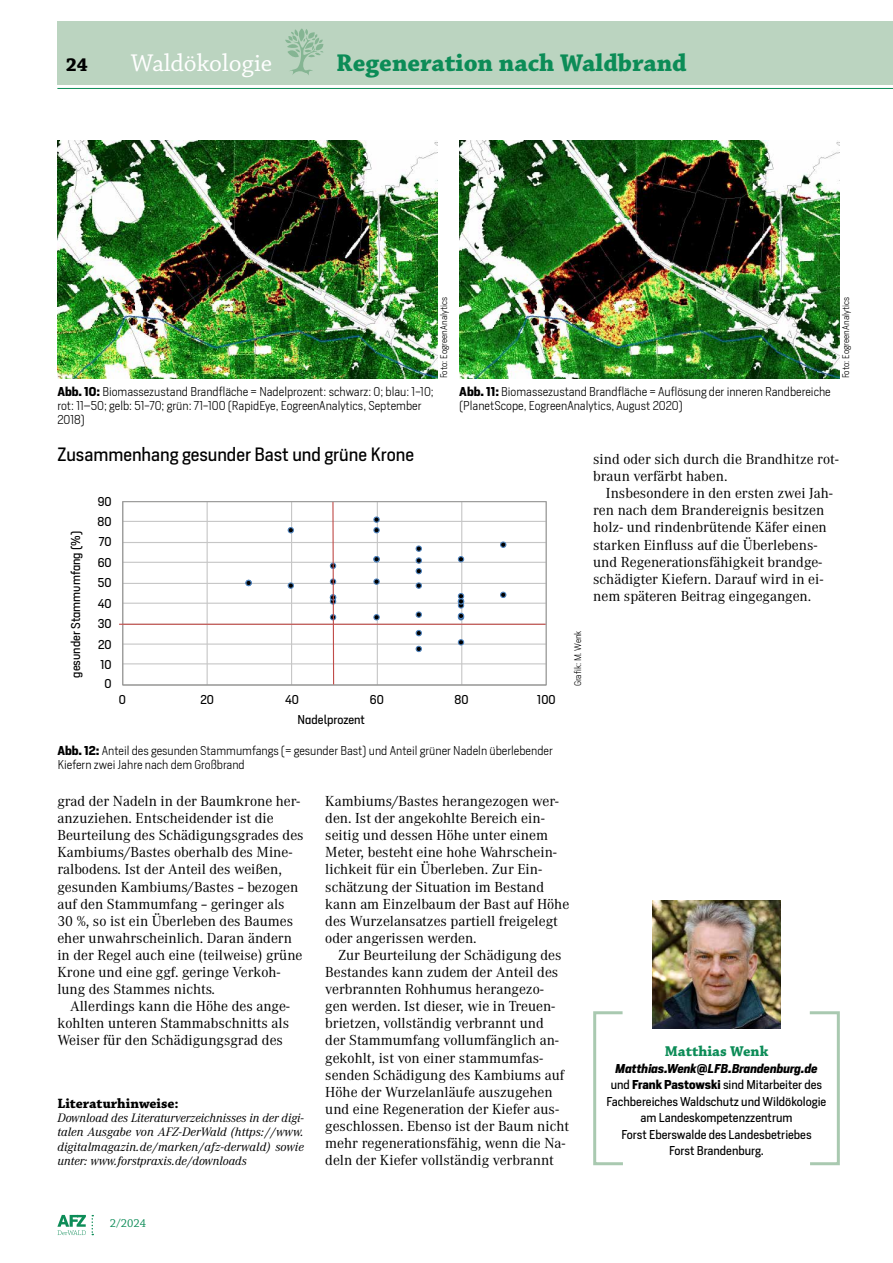
<style>
.page{position:relative;width:893px;height:1263px;background:#fff}
.page>*{position:absolute;margin:0;border:0;box-sizing:border-box;transform-origin:0 0}
.t1{font:700 25.5px "Chaparral Pro";color:#0c8c57}
.t2{font:25.5px "Chaparral Pro";color:#fff}
.t3{font:700 19.5px "Chaparral Pro";color:#000}
.t4{font:18px "Heron Sans";color:#000}
.t5{font:700 15px "Chaparral Pro";color:#0c8c57}
.t6{font:14.25px/17.1px "Corporate A";color:#000}
.t7{font:700 14.25px "Chaparral Pro";color:#000}
.t8{font:300 12px/14.4px "Heron Sans";color:#000}
.t9{font:12px/16.5px "Heron Sans";color:#000;text-align:center}
.t10{font:italic 12px/14.4px "Corporate A";color:#000;text-align:justify}
.t11{font:12px "Chaparral Pro";color:#0c8c57}
.t12{font:300 9px "Heron Sans";color:#000}
.s1{font-weight:700}
.s2{font-weight:700;font-style:italic}
</style>
<div class="page">
<div style="left:57px;top:21px;width:836px;height:64px;background:#bbd4c0"></div>
<hr style="left:57px;top:88px;width:836px;height:1px;background:#0c8c57">
<svg style="left:92px;top:1215px;width:1px;height:20px"></svg>
<svg style="left:57px;top:1215px;width:29px;height:20px"></svg>
<svg style="left:285px;top:28px;width:38px;height:47px"></svg>
<img style="left:653px;top:901px;width:127px;height:127px">
<div style="left:593px;top:1011px;width:31px;height:154px;border:3px solid #a9c9b0"></div>
<div style="left:808px;top:1011px;width:32px;height:154px;border:3px solid #a9c9b0"></div>
<img style="left:57px;top:140px;width:381px;height:238px">
<img style="left:459px;top:140px;width:381px;height:238px">
<hr style="left:123px;top:663px;width:423px;height:1px;background:#c6c6c6">
<hr style="left:123px;top:643px;width:423px;height:2px;background:#c6c6c6">
<hr style="left:123px;top:603px;width:423px;height:1px;background:#c6c6c6">
<hr style="left:123px;top:583px;width:423px;height:1px;background:#c6c6c6">
<hr style="left:123px;top:562px;width:423px;height:1px;background:#c6c6c6">
<hr style="left:123px;top:542px;width:423px;height:1px;background:#c6c6c6">
<hr style="left:123px;top:521px;width:423px;height:1px;background:#c6c6c6">
<hr style="left:207px;top:502px;width:1px;height:183px;background:#c6c6c6">
<hr style="left:291px;top:502px;width:1px;height:183px;background:#c6c6c6">
<hr style="left:377px;top:502px;width:1px;height:183px;background:#c6c6c6">
<hr style="left:461px;top:502px;width:1px;height:183px;background:#c6c6c6">
<div style="left:122px;top:501px;width:425px;height:184px;border:1px solid #9d9d9c"></div>
<hr style="left:122px;top:502px;width:1px;height:183px;background:#9d9d9c">
<hr style="left:123px;top:684px;width:423px;height:1px;background:#9d9d9c">
<div style="left:245px;top:580px;width:7px;height:6px;border:1px solid #5084be;border-radius:50%"></div>
<svg style="left:288px;top:527px;width:6px;height:6px"></svg>
<div style="left:288px;top:582px;width:6px;height:7px;border:1px solid #5084be;border-radius:50%"></div>
<div style="left:373px;top:578px;width:7px;height:7px;border:1px solid #5084be;border-radius:50%"></div>
<div style="left:373px;top:614px;width:7px;height:6px;border:1px solid #5084be;border-radius:50%"></div>
<div style="left:373px;top:516px;width:7px;height:7px;border:1px solid #5084be;border-radius:50%"></div>
<div style="left:373px;top:556px;width:7px;height:6px;border:1px solid #5084be;border-radius:50%"></div>
<svg style="left:374px;top:517px;width:5px;height:16px"></svg>
<div style="left:373px;top:527px;width:7px;height:6px;border:1px solid #5084be;border-radius:50%"></div>
<div style="left:416px;top:582px;width:6px;height:7px;border:1px solid #5084be;border-radius:50%"></div>
<div style="left:416px;top:545px;width:6px;height:7px;border:1px solid #5084be;border-radius:50%"></div>
<div style="left:416px;top:557px;width:6px;height:7px;border:1px solid #5084be;border-radius:50%"></div>
<svg style="left:416px;top:558px;width:6px;height:16px"></svg>
<div style="left:416px;top:611px;width:6px;height:7px;border:1px solid #5084be;border-radius:50%"></div>
<svg style="left:416px;top:630px;width:6px;height:6px"></svg>
<svg style="left:416px;top:646px;width:6px;height:6px"></svg>
<svg style="left:458px;top:556px;width:6px;height:6px"></svg>
<svg style="left:458px;top:593px;width:6px;height:27px"></svg>
<div style="left:458px;top:598px;width:6px;height:7px;border:1px solid #5084be;border-radius:50%"></div>
<svg style="left:458px;top:639px;width:6px;height:6px"></svg>
<svg style="left:500px;top:592px;width:6px;height:6px"></svg>
<div style="left:500px;top:541px;width:6px;height:7px;border:1px solid #5084be;border-radius:50%"></div>
<svg style="left:330px;top:501px;width:6px;height:185px"></svg>
<hr style="left:119px;top:624px;width:427px;height:1px;background:#c04c49">
<h2 class="t3" style="left:66px;top:53px;width:23px">24</h2>
<h1 class="t2" style="left:131px;top:49px;width:143px">Waldökologie</h1>
<h1 class="t1" style="left:336px;top:48px;width:352px">Regeneration nach Waldbrand</h1>
<p class="t12" style="left:438px;top:378px;width:83px;rotate:-90deg">Foto: EogreenAnalytics</p>
<p class="t12" style="left:840px;top:378px;width:83px;rotate:-90deg">Foto: EogreenAnalytics</p>
<p class="t8" style="left:57px;top:384px;width:378px"><span class="s1">Abb. 10:</span> Biomassezustand Brandfläche = Nadelprozent: schwarz: 0; blau: 1-10; rot: 11–50; gelb: 51-70; grün: 71-100 (RapidEye, EogreenAnalytics, September<br>2018)</p>
<p class="t8" style="left:459px;top:384px;width:373px"><span class="s1">Abb. 11:</span> Biomassezustand Brandfläche = Auflösung der inneren Randbereiche (PlanetScope, EogreenAnalytics, August 2020)</p>
<p class="t4" style="left:57px;top:443px;width:358px">Zusammenhang gesunder Bast und grüne Krone</p>
<p class="t9" style="left:98px;top:493px;width:15px">90</p>
<p class="t9" style="left:67px;top:678px;width:148px;rotate:-90deg">gesunder Stammumfang (%)</p>
<p class="t9" style="left:98px;top:513px;width:16px">80</p>
<p class="t9" style="left:99px;top:533px;width:14px">70</p>
<p class="t9" style="left:98px;top:554px;width:15px">60</p>
<p class="t9" style="left:98px;top:574px;width:15px">50</p>
<p class="t9" style="left:98px;top:595px;width:15px">40</p>
<p class="t9" style="left:98px;top:615px;width:15px">30</p>
<p class="t9" style="left:98px;top:636px;width:15px">20</p>
<p class="t9" style="left:100px;top:656px;width:13px">10</p>
<p class="t9" style="left:105px;top:675px;width:9px">0</p>
<p class="t9" style="left:119px;top:691px;width:9px">0</p>
<p class="t9" style="left:201px;top:691px;width:15px">20</p>
<p class="t9" style="left:285px;top:691px;width:15px">40</p>
<p class="t9" style="left:370px;top:691px;width:15px">60</p>
<p class="t9" style="left:455px;top:691px;width:16px">80</p>
<p class="t9" style="left:537px;top:691px;width:20px">100</p>
<p class="t9" style="left:298px;top:711px;width:69px">Nadelprozent</p>
<p class="t8" style="left:57px;top:743px;width:497px"><span class="s1">Abb. 12:</span> Anteil des gesunden Stammumfangs (= gesunder Bast) und Anteil grüner Nadeln überlebender<br>Kiefern zwei Jahre nach dem Großbrand</p>
<p class="t12" style="left:572px;top:686px;width:57px;rotate:-90deg">Grafik: M. Wenk</p>
<p class="t6" style="left:57px;top:793px;width:248px">grad der Nadeln in der Baumkrone her&shy;anzuziehen. Entscheidender ist die Beurteilung des Schädigungsgrades des Kambiums/Bastes oberhalb des Mine&shy;ralbodens. Ist der Anteil des weißen, gesunden Kambiums/Bastes – bezogen auf den Stammumfang – geringer als 30 %, so ist ein Überleben des Baumes eher unwahrscheinlich. Daran ändern in der Regel auch eine (teilweise) grüne Krone und eine ggf. geringe Verkoh&shy;lung des Stammes nichts.</p>
<p class="t6" style="left:57px;top:998px;width:234px;text-align:justify;text-indent:13px">Allerdings kann die Höhe des ange&shy;kohlten unteren Stammabschnitts als Weiser für den Schädigungsgrad des</p>
<p class="t7" style="left:57px;top:1095px;width:123px">Literaturhinweise:</p>
<p class="t10" style="left:57px;top:1110px;width:248px">Download des Literaturverzeichnisses in der digi&shy;talen Ausgabe von AFZ-DerWald (https://www. digitalmagazin.de/marken/afz-derwald) sowie unter: www.forstpraxis.de/downloads</p>
<p class="t6" style="left:325px;top:793px;width:245px">Kambiums/Bastes herangezogen wer&shy;den. Ist der angekohlte Bereich ein&shy;seitig und dessen Höhe unter einem Meter, besteht eine hohe Wahrschein&shy;lichkeit für ein Überleben. Zur Ein&shy;schätzung der Situation im Bestand kann am Einzelbaum der Bast auf Höhe des Wurzelansatzes partiell freigelegt oder angerissen werden.</p>
<p class="t6" style="left:325px;top:946px;width:245px;text-indent:13px">Zur Beurteilung der Schädigung des Bestandes kann zudem der Anteil des verbrannten Rohhumus herangezo&shy;gen werden. Ist dieser, wie in Treuen&shy;brietzen, vollständig verbrannt und<br>der Stammumfang vollumfänglich an&shy;gekohlt, ist von einer stammumfas&shy;senden Schädigung des Kambiums auf Höhe der Wurzelanläufe auszugehen und eine Regeneration der Kiefer aus&shy;geschlossen. Ebenso ist der Baum nicht mehr regenerationsfähig, wenn die Na&shy;deln der Kiefer vollständig verbrannt</p>
<p class="t6" style="left:593px;top:451px;width:247px">sind oder sich durch die Brandhitze rot&shy;braun verfärbt haben.</p>
<p class="t6" style="left:593px;top:485px;width:241px;text-indent:13px">Insbesondere in den ersten zwei Jah&shy;ren nach dem Brandereignis besitzen holz- und rindenbrütende Käfer einen starken Einfluss auf die Überlebens&shy;und Regenerationsfähigkeit brandge&shy;schädigter Kiefern. Darauf wird in ei&shy;nem späteren Beitrag eingegangen.</p>
<p class="t5" style="left:665px;top:1043px;width:105px">Matthias Wenk</p>
<p class="t9" style="left:607px;top:1060px;width:221px"><span class="s2">Matthias.Wenk@LFB.Brandenburg.de </span>und <span class="s1">Frank Pastowski</span> sind Mitarbeiter des Fachbereiches Waldschutz und Wildökologie am Landeskompetenzzentrum<br>Forst Eberswalde des Landesbetriebes<br>Forst Brandenburg.</p>
<p class="t11" style="left:110px;top:1216px;width:38px">2/2024</p>
</div>
